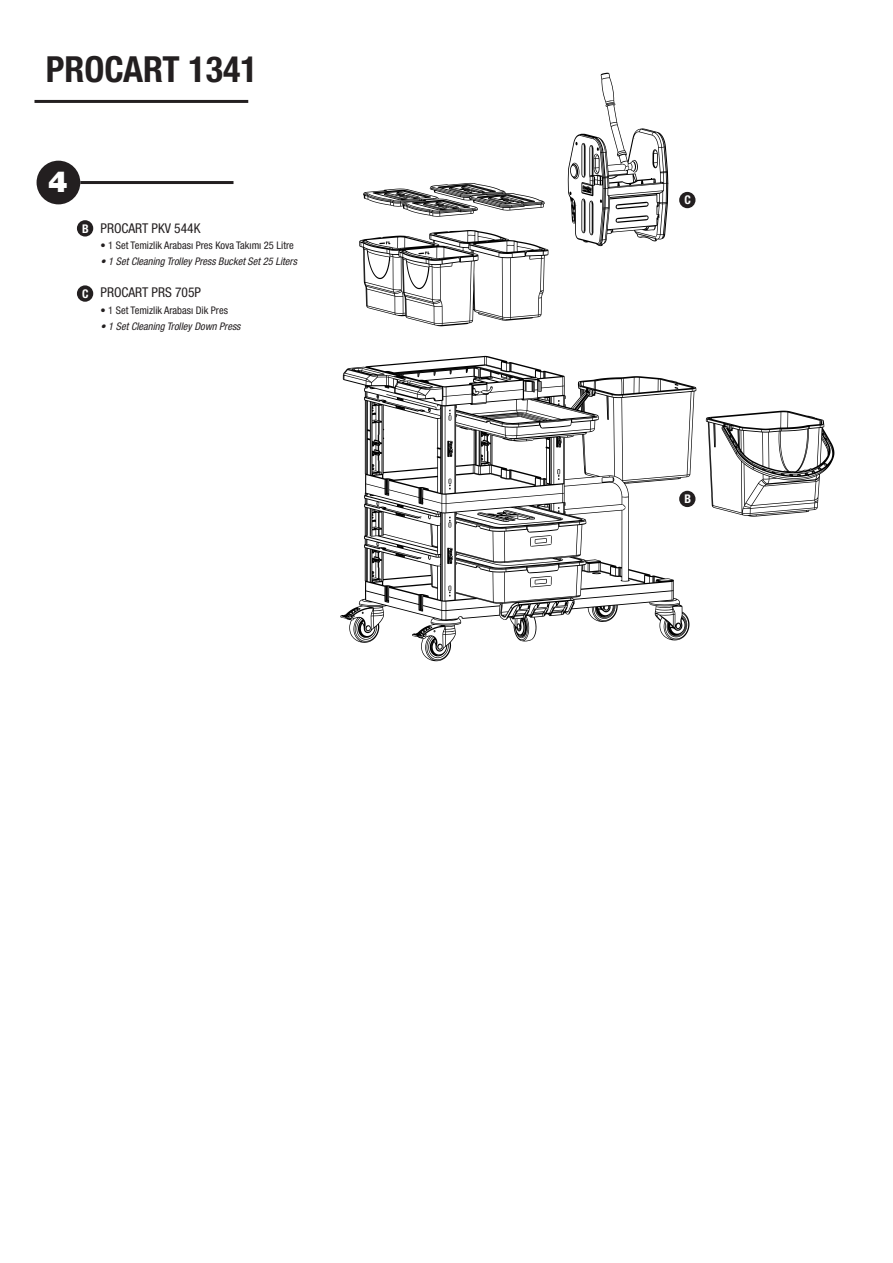
<style>
.page{position:relative;width:893px;height:1263px;background:#fff}
.page>*{position:absolute;margin:0;border:0;box-sizing:border-box;transform-origin:0 0}
.t1{font:700 condensed 36px "Helvetica Neue LT Pro";color:#231f20}
.t2{font:900 29.1px "Helvetica Neue LT Pro";color:#fff}
.t3{font:condensed 13.5px "Helvetica Neue LT Pro";color:#231f20}
.t4{font:700 condensed 12px "Helvetica Neue LT Pro";color:#fff}
.t5{font:italic condensed 10.5px "Helvetica Neue LT Pro";color:#231f20}
.t6{font:condensed 10.5px "Helvetica Neue LT Pro";color:#231f20}
</style>
<div class="page">
<div style="left:37px;top:161px;width:43px;height:43px;background:#231f20;border-radius:50%"></div>
<hr style="left:80px;top:181px;width:153px;height:3px;background:#231f20">
<hr style="left:34px;top:100px;width:214px;height:3px;background:#231f20">
<div style="left:77px;top:220px;width:16px;height:17px;background:#231f20;border-radius:50%"></div>
<div style="left:77px;top:285px;width:16px;height:17px;background:#231f20;border-radius:50%"></div>
<div style="left:679px;top:192px;width:16px;height:16px;background:#231f20;border-radius:50%"></div>
<svg style="left:340px;top:356px;width:356px;height:305px"></svg>
<svg style="left:675px;top:384px;width:3px;height:5px"></svg>
<svg style="left:359px;top:230px;width:189px;height:96px"></svg>
<svg style="left:363px;top:183px;width:182px;height:34px"></svg>
<svg style="left:557px;top:469px;width:3px;height:11px"></svg>
<svg style="left:447px;top:548px;width:6px;height:16px"></svg>
<svg style="left:448px;top:517px;width:4px;height:11px"></svg>
<svg style="left:448px;top:586px;width:4px;height:10px"></svg>
<svg style="left:449px;top:410px;width:3px;height:11px"></svg>
<svg style="left:449px;top:479px;width:3px;height:10px"></svg>
<svg style="left:477px;top:510px;width:58px;height:12px"></svg>
<svg style="left:622px;top:504px;width:4px;height:3px"></svg>
<svg style="left:568px;top:73px;width:100px;height:173px"></svg>
<svg style="left:530px;top:576px;width:22px;height:12px"></svg>
<svg style="left:530px;top:535px;width:22px;height:12px"></svg>
<svg style="left:706px;top:411px;width:128px;height:106px"></svg>
<svg style="left:592px;top:572px;width:9px;height:2px"></svg>
<svg style="left:365px;top:625px;width:6px;height:6px"></svg>
<svg style="left:437px;top:644px;width:6px;height:6px"></svg>
<h1 class="t1" style="left:46px;top:48px;width:213px">PROCART 1341</h1>
<h2 class="t2" style="left:48px;top:164px;width:21px">4</h2>
<p class="t4" style="left:82px;top:221px;width:8px">B</p>
<p class="t4" style="left:82px;top:286px;width:8px">C</p>
<p class="t3" style="left:101px;top:220px;width:101px">PROCART PKV 544K</p>
<p class="t6" style="left:101px;top:239px;width:195px">• 1 Set Temizlik Arabası Pres Kova Takımı 25 Litre</p>
<p class="t5" style="left:101px;top:255px;width:198px">• 1 Set Cleaning Trolley Press Bucket Set 25 Liters</p>
<p class="t3" style="left:101px;top:285px;width:102px">PROCART PRS 705P</p>
<p class="t6" style="left:101px;top:304px;width:129px">• 1 Set Temizlik Arabası Dik Pres</p>
<p class="t5" style="left:101px;top:320px;width:141px">• 1 Set Cleaning Trolley Down Press</p>
<p class="t4" style="left:684px;top:193px;width:8px">C</p>
<p class="t4" style="left:684px;top:492px;width:8px">B</p>
</div>
